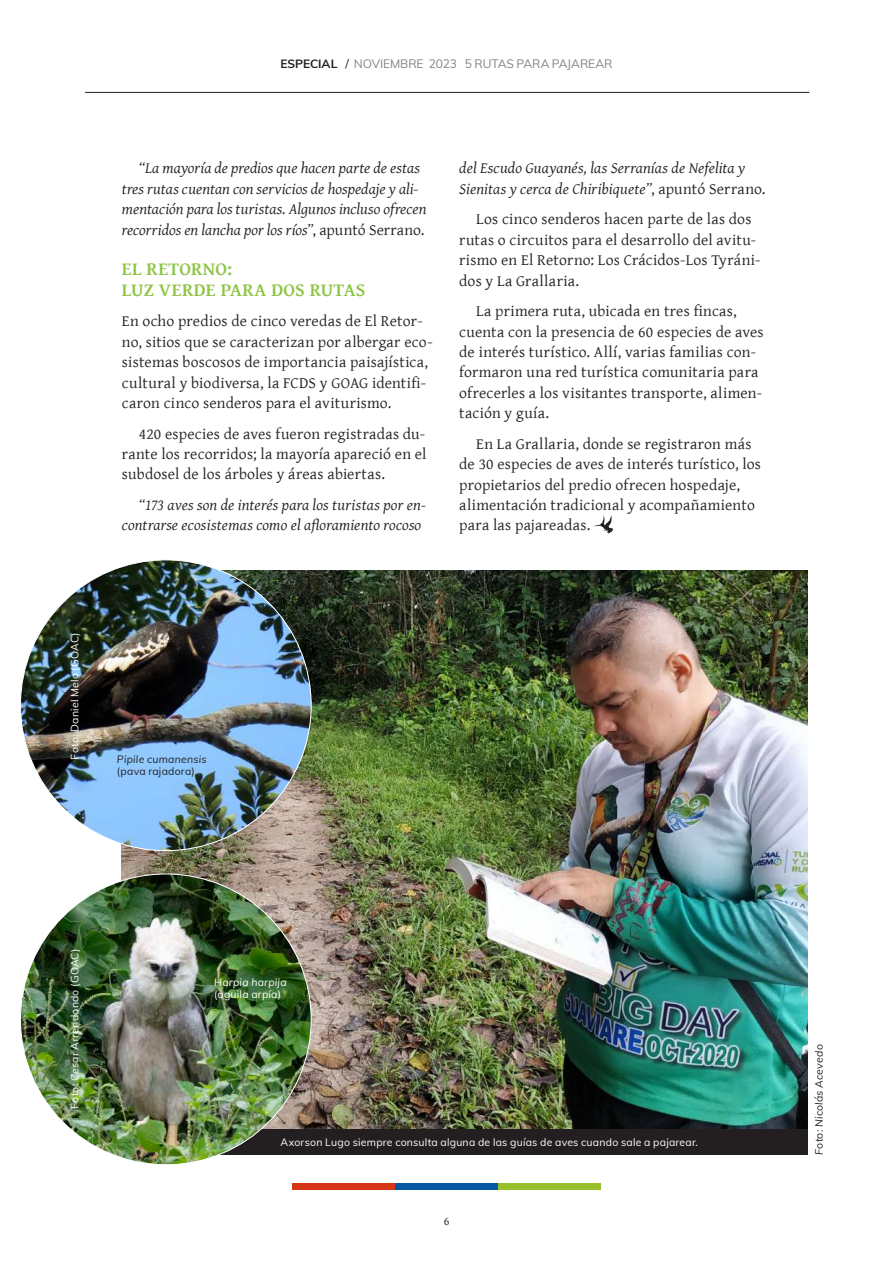
<style>
.page{position:relative;width:893px;height:1263px;background:#fff}
.page>*{position:absolute;margin:0;border:0;box-sizing:border-box;transform-origin:0 0}
.t1{font:700 18.75px/20.4px "Gentium Basic";letter-spacing:.01em;color:#8ec444}
.t2{font:15.75px/20.4px "Gentium Basic";letter-spacing:.015em;color:#231f20}
.t3{font:italic 15.75px/20.4px "Gentium Basic";letter-spacing:.005em;color:#231f20}
.t4{font:12px "Muli";letter-spacing:-.005em;color:#808285}
.t5{font:12px "Gentium Basic";color:#231f20}
.t6{font:10.5px "Muli";letter-spacing:.02em;color:#fff}
.t7{font:italic 10.5px "Muli";letter-spacing:.02em;color:#231f20}
.t8{font:10.5px "Muli";letter-spacing:.02em;color:#231f20}
.t9{font:italic 10.5px "Muli";letter-spacing:.02em;color:#fff}
.s1{font-weight:700;color:#231f20}
.s2{color:#231f20}
.s3{font-style:normal}
</style>
<div class="page">
<svg style="left:594px;top:515px;width:19px;height:18px"></svg>
<div style="left:293px;top:1183px;width:102px;height:7px;background:#d63617"></div>
<div style="left:395px;top:1183px;width:103px;height:7px;background:#0559a3"></div>
<div style="left:498px;top:1183px;width:102px;height:7px;background:#96bf2b"></div>
<hr style="left:85px;top:92px;width:724px;height:1px;background:#231f20">
<img style="left:122px;top:570px;width:686px;height:559px">
<div style="left:122px;top:1129px;width:686px;height:26px;background:#231f20"></div>
<img style="left:20px;top:560px;width:291px;height:291px;border-radius:145px">
<img style="left:20px;top:874px;width:291px;height:291px;border-radius:145px">
<p class="t4" style="left:280px;top:55px;width:334px"><span class="s1">ESPECIAL</span> <span class="s2">/</span> NOVIEMBRE 2023 5 RUTAS PARA PAJAREAR</p>
<p class="t3" style="left:122px;top:158px;width:306px;text-indent:17px">“La mayoría de predios que hacen parte de estas tres rutas cuentan con servicios de hospedaje y ali&shy;mentación para los turistas. Algunos incluso ofrecen recorridos en lancha por los ríos”<span class="s3">, apuntó Serrano.</span></p>
<p class="t1" style="left:122px;top:258px;width:245px">EL RETORNO:<br>LUZ VERDE PARA DOS RUTAS</p>
<p class="t2" style="left:122px;top:311px;width:312px">En ocho predios de cinco veredas de El Retor&shy;no, sitios que se caracterizan por albergar eco&shy;sistemas boscosos de importancia paisajística, cultural y biodiversa, la FCDS y GOAG identifi&shy;caron cinco senderos para el aviturismo.</p>
<p class="t2" style="left:122px;top:423px;width:306px;text-align:justify;text-indent:17px">420 especies de aves fueron registradas du&shy;rante los recorridos; la mayoría apareció en el subdosel de los árboles y áreas abiertas.</p>
<p class="t3" style="left:122px;top:494px;width:306px;text-align:right">“173 aves son de interés para los turistas por en&shy;contrarse ecosistemas como el afloramiento rocoso</p>
<p class="t3" style="left:459px;top:158px;width:308px">del Escudo Guayanés, las Serranías de Nefelita y<br>Sienitas y cerca de Chiribiquete”<span class="s3">, apuntó Serrano.</span></p>
<p class="t2" style="left:459px;top:209px;width:303px;text-indent:17px">Los cinco senderos hacen parte de las dos rutas o circuitos para el desarrollo del avitu&shy;rismo en El Retorno: Los Crácidos-Los Tyráni&shy;dos y La Grallaria.</p>
<p class="t2" style="left:459px;top:300px;width:306px;text-indent:17px">La primera ruta, ubicada en tres fincas, cuenta con la presencia de 60 especies de aves de interés turístico. Allí, varias familias con&shy;formaron una red turística comunitaria para ofrecerles a los visitantes transporte, alimen&shy;tación y guía.</p>
<p class="t2" style="left:459px;top:433px;width:303px;text-indent:17px">En La Grallaria, donde se registraron más de 30 especies de aves de interés turístico, los propietarios del predio ofrecen hospedaje, alimentación tradicional y acompañamiento para las pajareadas.</p>
<p class="t6" style="left:67px;top:759px;width:129px;rotate:-90deg">Foto: Daniel Melo (GOAC)</p>
<p class="t7" style="left:117px;top:752px;width:91px">Pipile cumanensis</p>
<p class="t8" style="left:117px;top:764px;width:79px">(pava rajadora)</p>
<p class="t6" style="left:67px;top:1109px;width:162px;rotate:-90deg">Foto: Cesar Arrendondo (GOAC)</p>
<p class="t9" style="left:214px;top:974px;width:74px">Harpia harpija</p>
<p class="t6" style="left:214px;top:986px;width:68px">(águila arpía)</p>
<p class="t6" style="left:280px;top:1134px;width:419px">Axorson Lugo siempre consulta alguna de las guías de aves cuando sale a pajarear.</p>
<p class="t5" style="left:444px;top:1212px;width:7px">6</p>
<p class="t7" style="left:811px;top:1155px;width:112px;rotate:-90deg">Foto: Nicolás Acevedo</p>
</div>
